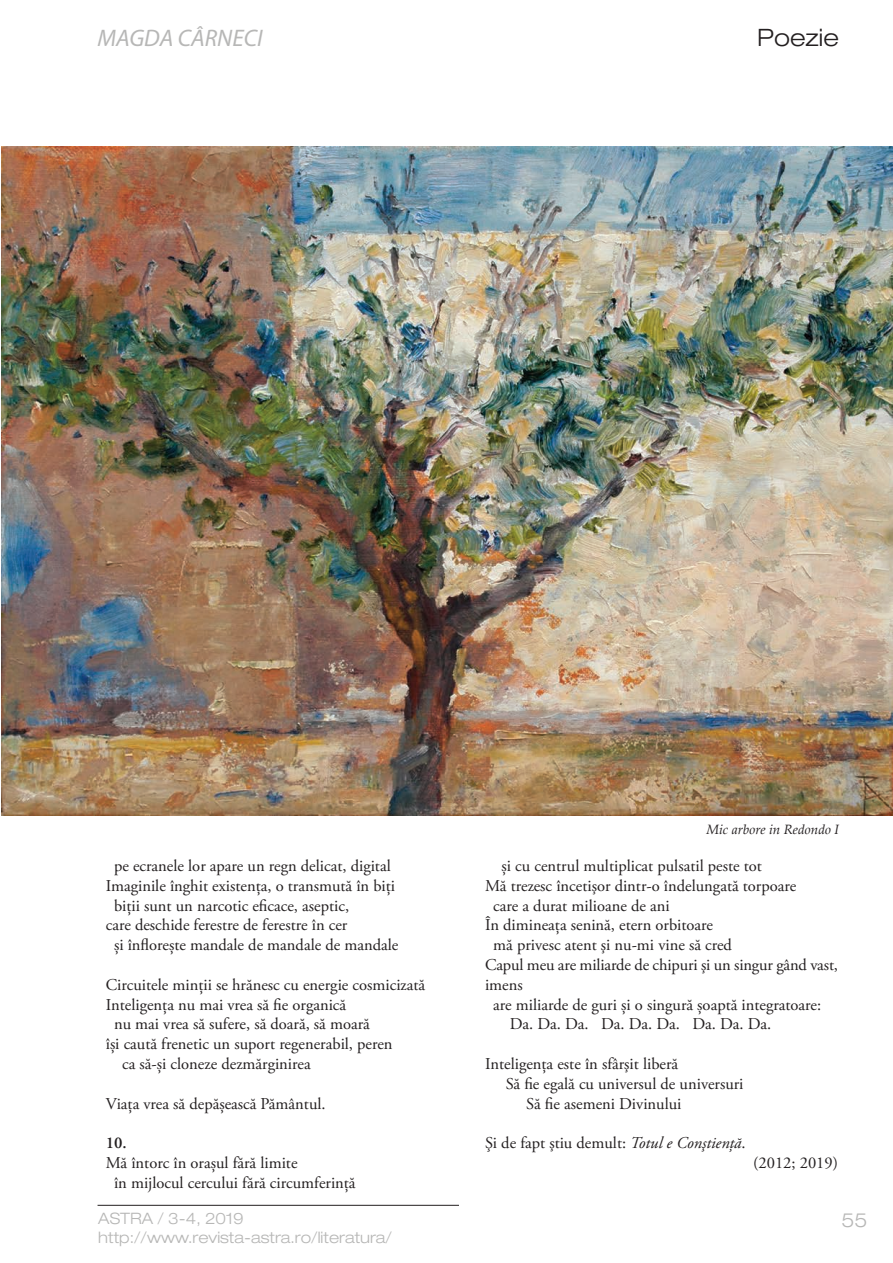
<style>
.page{position:relative;width:893px;height:1263px;background:#fff}
.page>*{position:absolute;margin:0;border:0;box-sizing:border-box;transform-origin:0 0}
.t1{font:italic 24px "Myriad Pro";color:#b7b7b6}
.t2{font:300 expanded 24px "Helvetica Neue LT Pro";color:#231f20}
.t3{font:300 expanded 19.5px "Helvetica Neue LT Pro";color:#b7b7b6}
.t4{font:16.5px/19.8px "Adobe Garamond Pro";color:#231f20}
.t5{font:600 16.5px "Adobe Garamond Pro";color:#231f20}
.t6{font:300 expanded 15.75px/18.9px "Helvetica Neue LT Pro";color:#b7b7b6}
.t7{font:italic 13.5px "Palatino Linotype";color:#231f20}
.s1{font-style:italic}
</style>
<div class="page">
<hr style="left:98px;top:1205px;width:361px;height:1px;background:#231f20">
<img style="left:1px;top:146px;width:892px;height:669px">
<h1 class="t1" style="left:98px;top:29px;width:167px">MAGDA CÂRNECI</h1>
<h1 class="t2" style="left:757px;top:29px;width:83px">Poezie</h1>
<p class="t4" style="left:114px;top:857px;width:278px">pe ecranele lor apare un regn delicat, digital</p>
<p class="t4" style="left:106px;top:877px;width:291px">Imaginile înghit existența, o transmută în biți</p>
<p class="t4" style="left:114px;top:897px;width:237px">biții sunt un narcotic eficace, aseptic,</p>
<p class="t4" style="left:106px;top:917px;width:243px">care deschide ferestre de ferestre în cer</p>
<p class="t4" style="left:114px;top:936px;width:286px">și înflorește mandale de mandale de mandale</p>
<p class="t4" style="left:106px;top:976px;width:321px">Circuitele minții se hrănesc cu energie cosmicizată</p>
<p class="t4" style="left:106px;top:996px;width:242px">Inteligența nu mai vrea să fie organică</p>
<p class="t4" style="left:114px;top:1016px;width:257px">nu mai vrea să sufere, să doară, să moară</p>
<p class="t4" style="left:106px;top:1035px;width:288px">își caută frenetic un suport regenerabil, peren</p>
<p class="t4" style="left:122px;top:1055px;width:190px">ca să-și cloneze dezmărginirea</p>
<p class="t4" style="left:106px;top:1095px;width:221px">Viața vrea să depășească Pământul.</p>
<p class="t5" style="left:106px;top:1136px;width:23px">10.</p>
<p class="t4" style="left:114px;top:1154px;width:243px;text-indent:-8px">Mă întorc în orașul fără limite<br>în mijlocul cercului fără circumferinţă</p>
<p class="t7" style="left:706px;top:824px;width:134px">Mic arbore in Redondo I</p>
<p class="t4" style="left:502px;top:857px;width:262px">și cu centrul multiplicat pulsatil peste tot</p>
<p class="t4" style="left:485px;top:877px;width:313px">Mă trezesc încetişor dintr-o îndelungată torpoare</p>
<p class="t4" style="left:493px;top:897px;width:178px">care a durat milioane de ani</p>
<p class="t4" style="left:485px;top:917px;width:230px">În dimineaţa senină, etern orbitoare</p>
<p class="t4" style="left:493px;top:936px;width:240px">mă privesc atent şi nu-mi vine să cred</p>
<p class="t4" style="left:485px;top:956px;width:355px">Capul meu are miliarde de chipuri şi un singur gând vast,</p>
<p class="t4" style="left:485px;top:976px;width:39px">imens</p>
<p class="t4" style="left:493px;top:996px;width:329px">are miliarde de guri și o singură șoaptă integratoare:</p>
<p class="t4" style="left:510px;top:1016px;width:263px">Da. Da. Da. Da. Da. Da. Da. Da. Da.</p>
<p class="t4" style="left:485px;top:1055px;width:195px">Inteligenţa este în sfârşit liberă</p>
<p class="t4" style="left:506px;top:1075px;width:239px">Să fie egală cu universul de universuri</p>
<p class="t4" style="left:526px;top:1095px;width:157px">Să fie asemeni Divinului</p>
<p class="t4" style="left:485px;top:1134px;width:262px">Şi de fapt ştiu demult: <span class="s1">Totul e Conştienţă</span>.</p>
<p class="t4" style="left:753px;top:1154px;width:86px">(2012; 2019)</p>
<p class="t6" style="left:98px;top:1210px;width:295px">ASTRA / 3-4, 2019 http://www.revista-astra.ro/literatura/</p>
<p class="t3" style="left:842px;top:1212px;width:28px">55</p>
</div>
